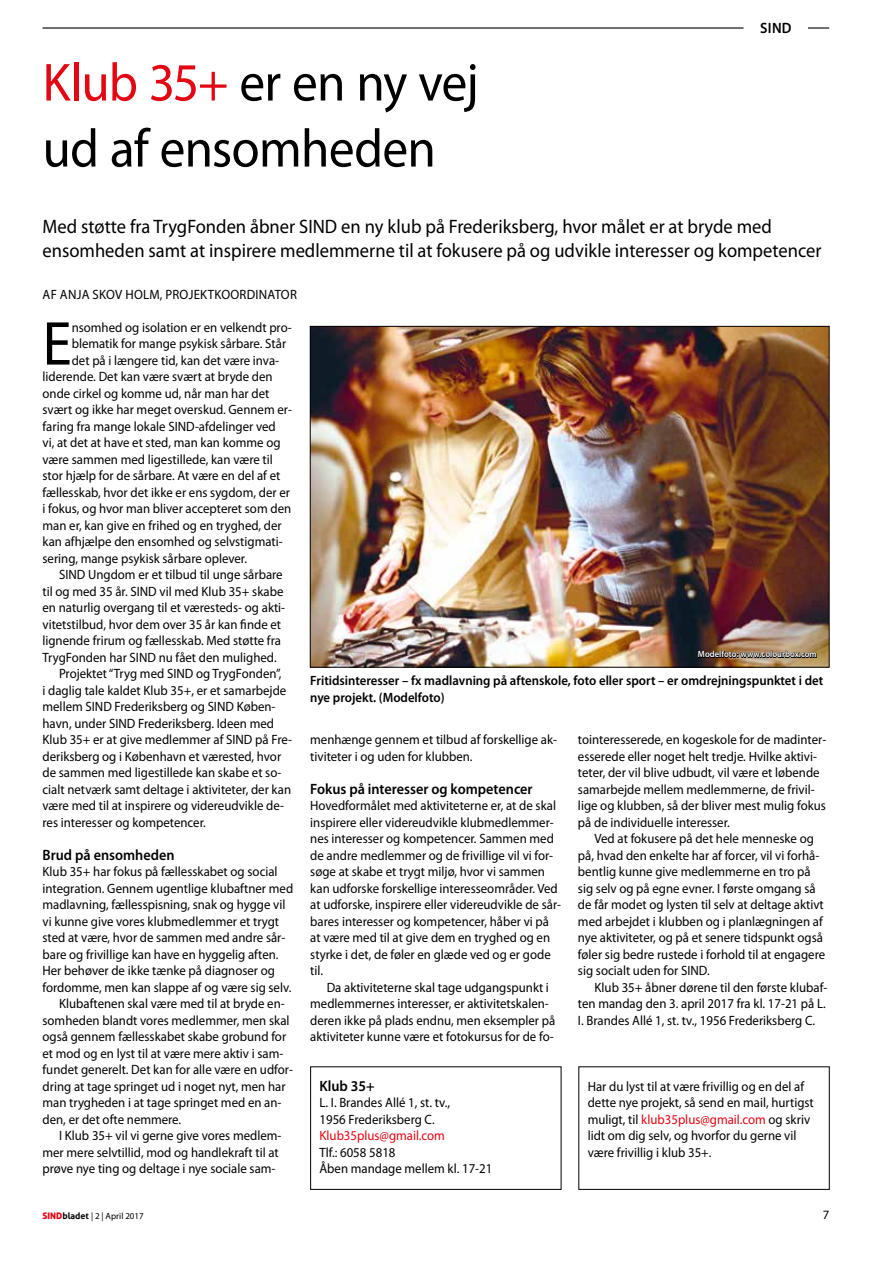
<style>
.page{position:relative;width:893px;height:1263px;background:#fff}
.page>*{position:absolute;margin:0;border:0;box-sizing:border-box;transform-origin:0 0}
.t1{font:62.4px "Myriad Pro";color:#000;scale:.95 1}
.t2{font:54px/66px "Myriad Pro";letter-spacing:-.015em;color:#000;scale:.95 1}
.t3{font:19.5px/24px "Myriad Pro";color:#000;scale:.95 1}
.t4{font:600 15px "Myriad Pro";color:#000;scale:.95 1}
.t5{font:13.5px/16.5px "Myriad Pro";color:#000;scale:.95 1}
.t6{font:600 13.5px/16.5px "Myriad Pro";color:#000;scale:.95 1}
.t7{font:13.5px "Myriad Pro";letter-spacing:.02em;color:#000;scale:.95 1}
.t8{font:13.5px "Myriad Pro";color:#e30613;scale:.95 1}
.t9{font:12.75px "Myriad Pro";color:#000}
.t10{font:600 9px "Myriad Pro";color:#fff;scale:.95 1}
.t11{font:9px "Myriad Pro";color:#000}
.s1{color:#e30613}
.s2{font-family:"Aller Display";color:#e30613}
.s3{font-family:"Aller";font-weight:700}
</style>
<div class="page">
<hr style="left:43px;top:27px;width:700px;height:2px;background:#000">
<hr style="left:808px;top:27px;width:21px;height:2px;background:#000">
<div style="left:310px;top:1066px;width:251px;height:124px;border:1px solid #000"></div>
<div style="left:578px;top:1066px;width:252px;height:124px;border:1px solid #000"></div>
<img style="left:312px;top:328px;width:516px;height:338px">
<svg style="left:698px;top:649px;width:119px;height:11px"></svg>
<h2 class="t2" style="left:43px;top:49px;width:461px"><span class="s1">Klub 35+</span> er en ny vej ud af ensomheden</h2>
<p class="t4" style="left:760px;top:18px;width:35px">SIND</p>
<h3 class="t3" style="left:43px;top:214px;width:821px">Med støtte fra TrygFonden åbner SIND en ny klub på Frederiksberg, hvor målet er at bryde med ensomheden samt at inspirere medlemmerne til at fokusere på og udvikle interesser og kompetencer</h3>
<p class="t7" style="left:43px;top:286px;width:269px">AF ANJA SKOV HOLM, PROJEKTKOORDINATOR</p>
<h1 class="t1" style="left:43px;top:305px;width:32px">E</h1>
<p class="t5" style="left:72px;top:319px;width:233px">nsomhed og isolation er en velkendt pro-</p>
<p class="t5" style="left:72px;top:335px;width:227px">blematik for mange psykisk sårbare. Står</p>
<p class="t5" style="left:72px;top:352px;width:220px">det på i længere tid, kan det være inva-</p>
<p class="t5" style="left:43px;top:368px;width:244px">liderende. Det kan være svært at bryde den</p>
<p class="t5" style="left:43px;top:385px;width:240px">onde cirkel og komme ud, når man har det</p>
<p class="t5" style="left:43px;top:401px;width:264px">svært og ikke har meget overskud. Gennem er-</p>
<p class="t5" style="left:43px;top:418px;width:247px">faring fra mange lokale SIND-afdelinger ved</p>
<p class="t5" style="left:43px;top:434px;width:252px">vi, at det at have et sted, man kan komme og</p>
<p class="t5" style="left:43px;top:451px;width:244px">være sammen med ligestillede, kan være til</p>
<p class="t5" style="left:43px;top:467px;width:252px">stor hjælp for de sårbare. At være en del af et</p>
<p class="t5" style="left:43px;top:484px;width:262px">fællesskab, hvor det ikke er ens sygdom, der er</p>
<p class="t5" style="left:43px;top:500px;width:263px">i fokus, og hvor man bliver accepteret som den</p>
<p class="t5" style="left:43px;top:517px;width:253px">man er, kan give en frihed og en tryghed, der</p>
<p class="t5" style="left:43px;top:533px;width:254px">kan afhjælpe den ensomhed og selvstigmati-</p>
<p class="t5" style="left:43px;top:550px;width:217px">sering, mange psykisk sårbare oplever.</p>
<p class="t5" style="left:59px;top:566px;width:237px">SIND Ungdom er et tilbud til unge sårbare</p>
<p class="t5" style="left:43px;top:583px;width:255px">til og med 35 år. SIND vil med Klub 35+ skabe</p>
<p class="t5" style="left:43px;top:599px;width:257px">en naturlig overgang til et væresteds- og akti-</p>
<p class="t5" style="left:43px;top:616px;width:253px">vitetstilbud, hvor dem over 35 år kan finde et</p>
<p class="t5" style="left:43px;top:632px;width:253px">lignende frirum og fællesskab. Med støtte fra</p>
<p class="t5" style="left:43px;top:649px;width:248px">TrygFonden har SIND nu fået den mulighed.</p>
<p class="t5" style="left:59px;top:665px;width:236px">Projektet “Tryg med SIND og TrygFonden”,</p>
<p class="t5" style="left:43px;top:682px;width:258px">i daglig tale kaldet Klub 35+, er et samarbejde</p>
<p class="t5" style="left:43px;top:698px;width:247px">mellem SIND Frederiksberg og SIND Køben-</p>
<p class="t5" style="left:43px;top:715px;width:245px">havn, under SIND Frederiksberg. Ideen med</p>
<p class="t5" style="left:43px;top:731px;width:264px">Klub 35+ er at give medlemmer af SIND på Fre-</p>
<p class="t5" style="left:43px;top:748px;width:253px">deriksberg og i København et værested, hvor</p>
<p class="t5" style="left:43px;top:764px;width:253px">de sammen med ligestillede kan skabe et so-</p>
<p class="t5" style="left:43px;top:781px;width:263px">cialt netværk samt deltage i aktiviteter, der kan</p>
<p class="t5" style="left:43px;top:797px;width:256px">være med til at inspirere og videreudvikle de-</p>
<p class="t5" style="left:43px;top:814px;width:173px">res interesser og kompetencer.</p>
<p class="t4" style="left:43px;top:845px;width:140px">Brud på ensomheden</p>
<p class="t5" style="left:43px;top:863px;width:249px">Klub 35+ har fokus på fællesskabet og social</p>
<p class="t5" style="left:43px;top:880px;width:265px">integration. Gennem ugentlige klubaftner med</p>
<p class="t5" style="left:43px;top:896px;width:257px">madlavning, fællesspisning, snak og hygge vil</p>
<p class="t5" style="left:43px;top:913px;width:251px">vi kunne give vores klubmedlemmer et trygt</p>
<p class="t5" style="left:43px;top:929px;width:257px">sted at være, hvor de sammen med andre sår-</p>
<p class="t5" style="left:43px;top:946px;width:250px">bare og frivillige kan have en hyggelig aften.</p>
<p class="t5" style="left:43px;top:962px;width:246px">Her behøver de ikke tænke på diagnoser og</p>
<p class="t5" style="left:43px;top:979px;width:263px">fordomme, men kan slappe af og være sig selv.</p>
<p class="t5" style="left:59px;top:995px;width:239px">Klubaftenen skal være med til at bryde en-</p>
<p class="t5" style="left:43px;top:1012px;width:262px">somheden blandt vores medlemmer, men skal</p>
<p class="t5" style="left:43px;top:1028px;width:258px">også gennem fællesskabet skabe grobund for</p>
<p class="t5" style="left:43px;top:1045px;width:255px">et mod og en lyst til at være mere aktiv i sam-</p>
<p class="t5" style="left:43px;top:1061px;width:265px">fundet generelt. Det kan for alle være en udfor-</p>
<p class="t5" style="left:43px;top:1078px;width:257px">dring at tage springet ud i noget nyt, men har</p>
<p class="t5" style="left:43px;top:1094px;width:253px">man trygheden i at tage springet med en an-</p>
<p class="t5" style="left:43px;top:1111px;width:148px">den, er det ofte nemmere.</p>
<p class="t5" style="left:59px;top:1127px;width:236px">I Klub 35+ vil vi gerne give vores medlem-</p>
<p class="t5" style="left:43px;top:1144px;width:250px">mer mere selvtillid, mod og handlekraft til at</p>
<p class="t5" style="left:43px;top:1160px;width:247px">prøve nye ting og deltage i nye sociale sam-</p>
<p class="t10" style="left:698px;top:649px;width:127px">Modelfoto: www.colourbox.com</p>
<p class="t6" style="left:310px;top:672px;width:541px">Fritidsinteresser – fx madlavning på aftenskole, foto eller sport – er omdrejningspunktet i det nye projekt. (Modelfoto)</p>
<p class="t5" style="left:310px;top:731px;width:261px">menhænge gennem et tilbud af forskellige ak&shy;tiviteter i og uden for klubben.</p>
<p class="t4" style="left:310px;top:779px;width:236px">Fokus på interesser og kompetencer</p>
<p class="t5" style="left:310px;top:797px;width:266px">Hovedformålet med aktiviteterne er, at de skal inspirere eller videreudvikle klubmedlemmer&shy;nes interesser og kompetencer. Sammen med de andre medlemmer og de frivillige vil vi for&shy;søge at skabe et trygt miljø, hvor vi sammen kan udforske forskellige interesseområder. Ved at udforske, inspirere eller videreudvikle de sår&shy;bares interesser og kompetencer, håber vi på at være med til at give dem en tryghed og en styrke i det, de føler en glæde ved og er gode til.</p>
<p class="t5" style="left:310px;top:979px;width:259px;text-indent:17px">Da aktiviteterne skal tage udgangspunkt i medlemmernes interesser, er aktivitetskalen&shy;deren ikke på plads endnu, men eksempler på aktiviteter kunne være et fotokursus for de fo-</p>
<p class="t5" style="left:578px;top:731px;width:263px">tointeresserede, en kogeskole for de madinter&shy;esserede eller noget helt tredje. Hvilke aktivi&shy;teter, der vil blive udbudt, vil være et løbende samarbejde mellem medlemmerne, de frivil&shy;lige og klubben, så der bliver mest mulig fokus på de individuelle interesser.</p>
<p class="t5" style="left:578px;top:830px;width:262px;text-indent:17px">Ved at fokusere på det hele menneske og på, hvad den enkelte har af forcer, vil vi forhå&shy;bentlig kunne give medlemmerne en tro på sig selv og på egne evner. I første omgang så de får modet og lysten til selv at deltage aktivt med arbejdet i klubben og i planlægningen af nye aktiviteter, og på et senere tidspunkt også føler sig bedre rustede i forhold til at engagere sig socialt uden for SIND.</p>
<p class="t5" style="left:578px;top:979px;width:264px;text-align:justify;text-indent:17px">Klub 35+ åbner dørene til den første klubaf&shy;ten mandag den 3. april 2017 fra kl. 17-21 på L.<br>I. Brandes Allé 1, st. tv., 1956 Frederiksberg C.</p>
<p class="t4" style="left:319px;top:1076px;width:60px">Klub 35+</p>
<p class="t5" style="left:319px;top:1094px;width:139px">L. I. Brandes Allé 1, st. tv.,<br>1956 Frederiksberg C.</p>
<p class="t8" style="left:319px;top:1127px;width:134px">Klub35plus@gmail.com</p>
<p class="t5" style="left:319px;top:1144px;width:183px">Tlf.: 6058 5818<br>Åben mandage mellem kl. 17-21</p>
<p class="t5" style="left:588px;top:1078px;width:240px">Har du lyst til at være frivillig og en del af dette nye projekt, så send en mail, hurtigst muligt, til <span class="s1">klub35plus@gmail.com</span> og skriv lidt om dig selv, og hvorfor du gerne vil være frivillig i klub 35+.</p>
<p class="t11" style="left:43px;top:1210px;width:103px"><span class="s2">SIND</span><span class="s3">bladet</span> | 2 | April 2017</p>
<p class="t9" style="left:823px;top:1207px;width:8px">7</p>
</div>
